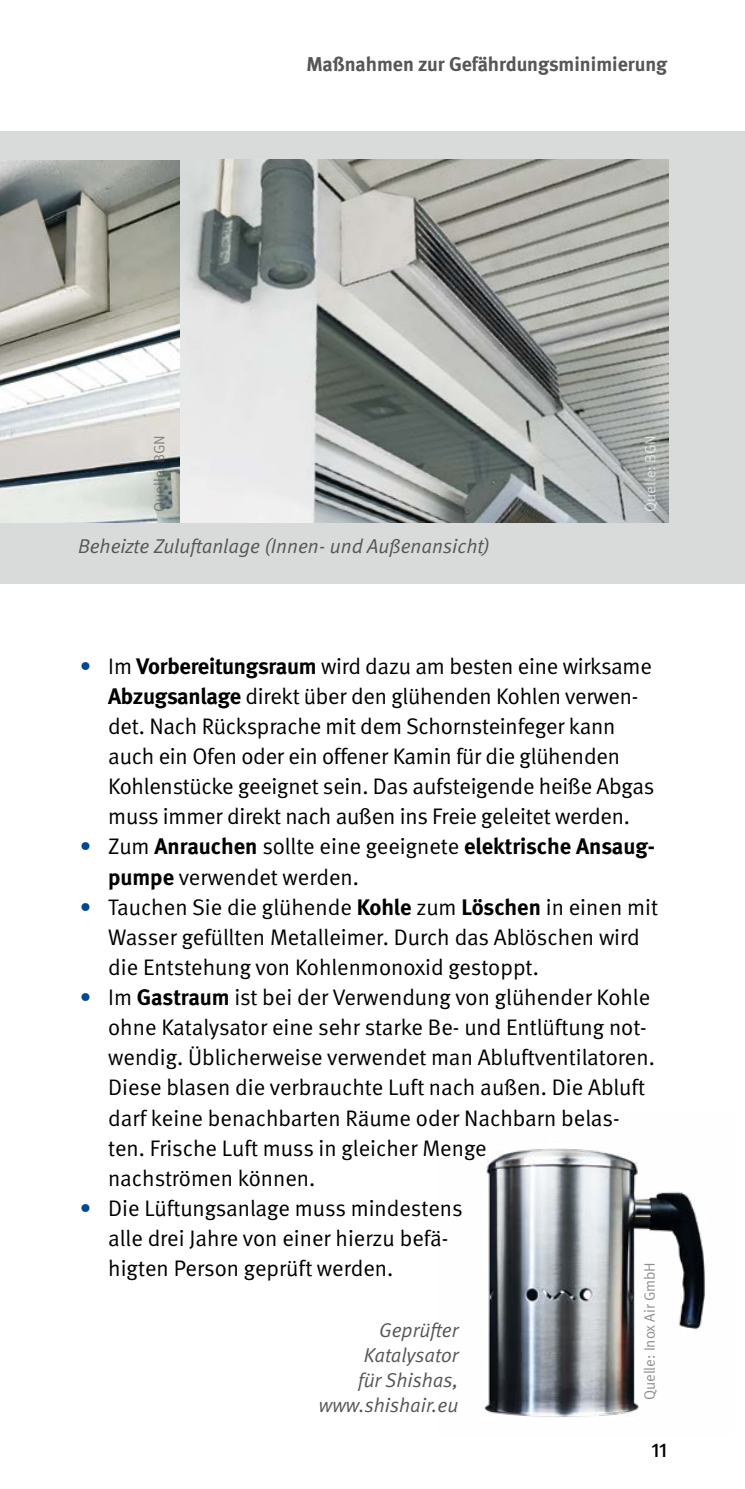
<style>
.page{position:relative;width:745px;height:1489px;background:#fff}
.page>*{position:absolute;margin:0;border:0;box-sizing:border-box;transform-origin:0 0}
.t1{font:22.5px/30px "DGUV Meta";letter-spacing:-.005em;color:#000}
._02_Fließtext_Bildunterschrift{font:italic 20px/25px "DGUV Meta";color:#565655;text-align:right}
.t2{font:700 20px "DGUV Meta";color:#565655}
.t3{font:500 20px "DGUV Meta";color:#000}
.t4{font:15px "DGUV Meta";color:#565655}
.t5{font:15px "DGUV Meta";color:#fff}
.s1{color:#004893}
.s2{font-weight:700}
</style>
<div class="page">
<img style="left:485px;top:1148px;width:220px;height:269px">
<div style="left:0;top:131px;width:744px;height:452px;background:#d9dada"></div>
<img style="left:0;top:161px;width:180px;height:361px">
<img style="left:180px;top:159px;width:487px;height:364px">
<p class="t2" style="left:306px;top:52px;width:362px">Maßnahmen zur Gefährdungsminimierung</p>
<p class="t4" style="left:151px;top:512px;width:78px;rotate:-90deg">Quelle: BGN</p>
<p class="t5" style="left:641px;top:512px;width:78px;rotate:-90deg">Quelle: BGN</p>
<p class="_02_Fließtext_Bildunterschrift" style="left:78px;top:534px;width:413px">Beheizte Zuluftanlage (Innen- und Außenansicht)</p>
<p class="t1" style="left:108px;top:651px;width:547px;text-indent:-28px"><span class="s1">•</span> Im <span class="s2">Vorbereitungsraum</span> wird dazu am besten eine wirksame <span class="s2">Abzugsanlage</span> direkt über den glühenden Kohlen verwen&shy;det. Nach Rücksprache mit dem Schornsteinfeger kann auch ein Ofen oder ein offener Kamin für die glühenden Kohlenstücke geeignet sein. Das aufsteigende heiße Abgas muss immer direkt nach außen ins Freie geleitet werden.</p>
<p class="t1" style="left:108px;top:832px;width:548px;text-indent:-28px"><span class="s1">•</span> Zum <span class="s2">Anrauchen</span> sollte eine geeignete <span class="s2">elektrische Ansaug&shy;pumpe</span> verwendet werden.</p>
<p class="t1" style="left:108px;top:892px;width:551px;text-indent:-28px"><span class="s1">•</span> Tauchen Sie die glühende <span class="s2">Kohle</span> zum <span class="s2">Löschen</span> in einen mit<br>Wasser gefüllten Metalleimer. Durch das Ablöschen wird die Entstehung von Kohlenmonoxid gestoppt.</p>
<p class="t1" style="left:108px;top:982px;width:548px;text-indent:-28px"><span class="s1">•</span> Im <span class="s2">Gastraum</span> ist bei der Verwendung von glühender Kohle ohne Katalysator eine sehr starke Be- und Entlüftung not&shy;wendig. Üblicherweise verwendet man Abluftventilatoren.<br>Diese blasen die verbrauchte Luft nach außen. Die Abluft darf keine benachbarten Räume oder Nachbarn belas&shy;ten. Frische Luft muss in gleicher Menge<br>nachströmen können.</p>
<p class="t1" style="left:108px;top:1193px;width:356px;text-indent:-28px"><span class="s1">•</span> Die Lüftungsanlage muss mindestens alle drei Jahre von einer hierzu befä&shy;higten Person geprüft werden.</p>
<p class="t4" style="left:640px;top:1400px;width:140px;rotate:-90deg">Quelle: Inox Air GmbH</p>
<p class="_02_Fließtext_Bildunterschrift" style="left:319px;top:1317px;width:141px">Geprüfter<br>Katalysator<br>für Shishas, www.shishair.eu</p>
<p class="t3" style="left:651px;top:1438px;width:17px">11</p>
</div>
